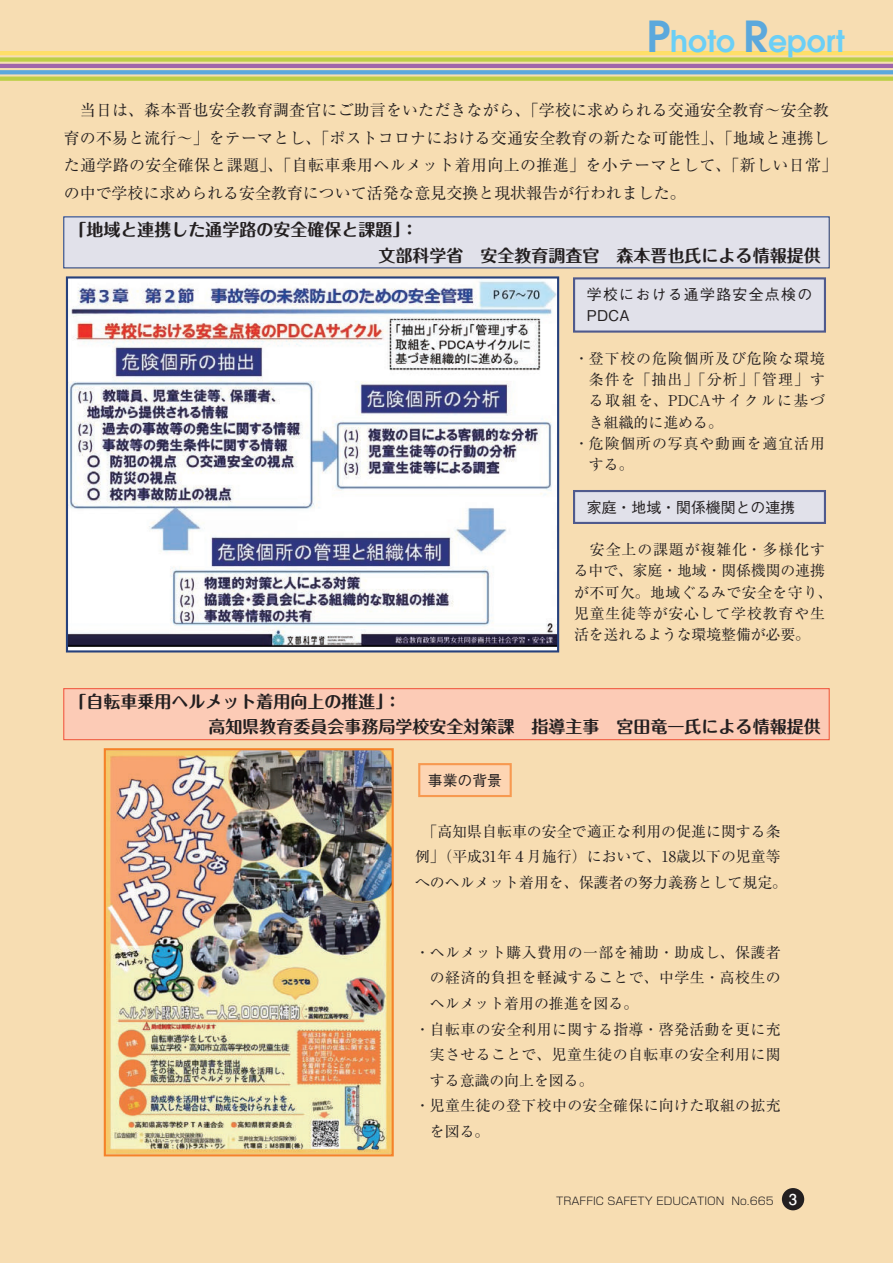
<style>
.page{position:relative;width:893px;height:1263px;background:#f7ddb2}
.page>*{position:absolute;margin:0;border:0;box-sizing:border-box;transform-origin:0 0}
.t1{font:600 29.7px "ITC Avant Garde Std";color:#6bcff6}
.t2{font:700 16.95px/25.5px "Maru Fo Pro";color:#231f20}
.t3{font:15.9px/27.6px "Ryumin Pro";letter-spacing:.01em;color:#231f20}
.t4{font:14.85px/21.3px "Ryumin Pro";letter-spacing:.025em;color:#231f20}
.t5{font:14.85px/25.5px "Ryumin Pro";letter-spacing:.005em;color:#231f20}
.t6{font:14.85px "Ryumin Pro";color:#231f20}
.t7{font:14.85px "Ryumin Pro";letter-spacing:.06em;color:#231f20}
.t8{font:500 14.85px "Gothic BBB Pro";color:#231f20}
.t9{font:500 14.85px/21.3px "Gothic BBB Pro";letter-spacing:.09em;color:#231f20}
.t10{font:14.85px "Ryumin Pro";letter-spacing:.105em;color:#231f20}
.t11{font:300 10.65px "Shin Go Pro";color:#231f20}
.s1{font-size:42.45px;color:#5ba8dc}
.s2{font-family:"Futo Go B101 Pro";font-weight:700;font-size:15px;color:#fff}
</style>
<div class="page">
<div style="left:782px;top:1188px;width:22px;height:22px;background:#231f20;border-radius:50%"></div>
<hr style="left:0;top:51px;width:893px;height:4px;background:#ffdf68">
<div style="left:0;top:57px;width:893px;height:5px;background:#bcce45"></div>
<hr style="left:0;top:64px;width:893px;height:4px;background:#a065aa">
<svg style="left:1px;top:70px;width:892px;height:4px;background:#61aada"></svg>
<svg style="left:1px;top:77px;width:892px;height:4px;background:#bece4a"></svg>
<svg style="left:0;top:55px;width:1px;height:26px"></svg>
<div style="left:64px;top:217px;width:765px;height:51px;background:#e1e1ea"></div>
<div style="left:64px;top:689px;width:765px;height:51px;background:#fccbb6"></div>
<div style="left:63px;top:688px;width:767px;height:52px;border:1px solid #f0593e"></div>
<img style="left:69px;top:279px;width:487px;height:370px">
<div style="left:66px;top:276px;width:493px;height:376px;border:2px solid #27417c"></div>
<div style="left:574px;top:278px;width:251px;height:54px;background:#e1e1ea"></div>
<div style="left:573px;top:277px;width:253px;height:56px;border:2px solid #505a8d"></div>
<div style="left:574px;top:491px;width:251px;height:32px;background:#e1e1ea"></div>
<div style="left:573px;top:490px;width:253px;height:34px;border:2px solid #505a8d"></div>
<img style="left:107px;top:751px;width:284px;height:402px">
<div style="left:104px;top:748px;width:290px;height:408px;border:2px solid #f58229"></div>
<div style="left:419px;top:764px;width:92px;height:32px;background:#fdd5b3"></div>
<div style="left:418px;top:763px;width:94px;height:34px;border:2px solid #f79950"></div>
<h1 class="t1" style="left:646px;top:22px;width:200px"><span class="s1">P</span>hoto <span class="s1">R</span>eport</h1>
<p class="t3" style="left:64px;top:95px;width:775px">　当日は、森本晋也安全教育調査官にご助言をいただきながら、「学校に求められる交通安全教育～安全教育の不易と流行～」をテーマとし、「ポストコロナにおける交通安全教育の新たな可能性」、「地域と連携した通学路の安全確保と課題」、「自転車乗用ヘルメット着用向上の推進」を小テーマとして、「新しい日常」の中で学校に求められる安全教育について活発な意見交換と現状報告が行われました。</p>
<p class="t2" style="left:378px;top:215px;width:444px;text-indent:-309px">「地域と連携した通学路の安全確保と課題」：<br>文部科学省　安全教育調査官　森本晋也氏による情報提供</p>
<p class="t9" style="left:587px;top:282px;width:227px">学校における通学路安全点検の<br>PDCA</p>
<p class="t7" style="left:574px;top:347px;width:252px">・ 登下校の危険個所及び危険な環境</p>
<p class="t4" style="left:589px;top:368px;width:237px">条件を「抽出」「分析」「管理」す</p>
<p class="t10" style="left:589px;top:389px;width:237px">る取組を、PDCAサイクルに基づ</p>
<p class="t6" style="left:589px;top:410px;width:135px">き組織的に進める。</p>
<p class="t7" style="left:574px;top:432px;width:252px">・ 危険個所の写真や動画を適宜活用</p>
<p class="t4" style="left:589px;top:453px;width:46px">する。</p>
<p class="t8" style="left:587px;top:495px;width:210px">家庭・地域・関係機関との連携</p>
<p class="t4" style="left:574px;top:538px;width:260px">　安全上の課題が複雑化・多様化する中で、家庭・地域・関係機関の連携が不可欠。地域ぐるみで安全を守り、児童生徒等が安心して学校教育や生活を送れるような環境整備が必要。</p>
<p class="t2" style="left:208px;top:687px;width:614px;text-indent:-139px">「自転車乗用ヘルメット着用向上の推進」：<br>高知県教育委員会事務局学校安全対策課　指導主事　宮田竜一氏による情報提供</p>
<p class="t8" style="left:428px;top:768px;width:76px">事業の背景</p>
<p class="t5" style="left:415px;top:817px;width:374px">　「高知県自転車の安全で適正な利用の促進に関する条例」（平成31年４月施行）において、18歳以下の児童等へのヘルメット着用を、保護者の努力義務として規定。</p>
<p class="t4" style="left:415px;top:941px;width:367px">・ ヘルメット購入費用の一部を補助・助成し、保護者</p>
<p class="t4" style="left:430px;top:966px;width:352px">の経済的負担を軽減することで、中学生・高校生の</p>
<p class="t6" style="left:430px;top:992px;width:210px">ヘルメット着用の推進を図る。</p>
<p class="t4" style="left:415px;top:1017px;width:367px">・ 自転車の安全利用に関する指導・啓発活動を更に充</p>
<p class="t4" style="left:430px;top:1043px;width:352px">実させることで、児童生徒の自転車の安全利用に関</p>
<p class="t6" style="left:430px;top:1068px;width:165px">する意識の向上を図る。</p>
<p class="t4" style="left:415px;top:1094px;width:367px">・ 児童生徒の登下校中の安全確保に向けた取組の拡充</p>
<p class="t4" style="left:430px;top:1119px;width:61px">を図る。</p>
<p class="t11" style="left:556px;top:1192px;width:242px">TRAFFIC SAFETY EDUCATION No.665 <span class="s2">3</span></p>
</div>
